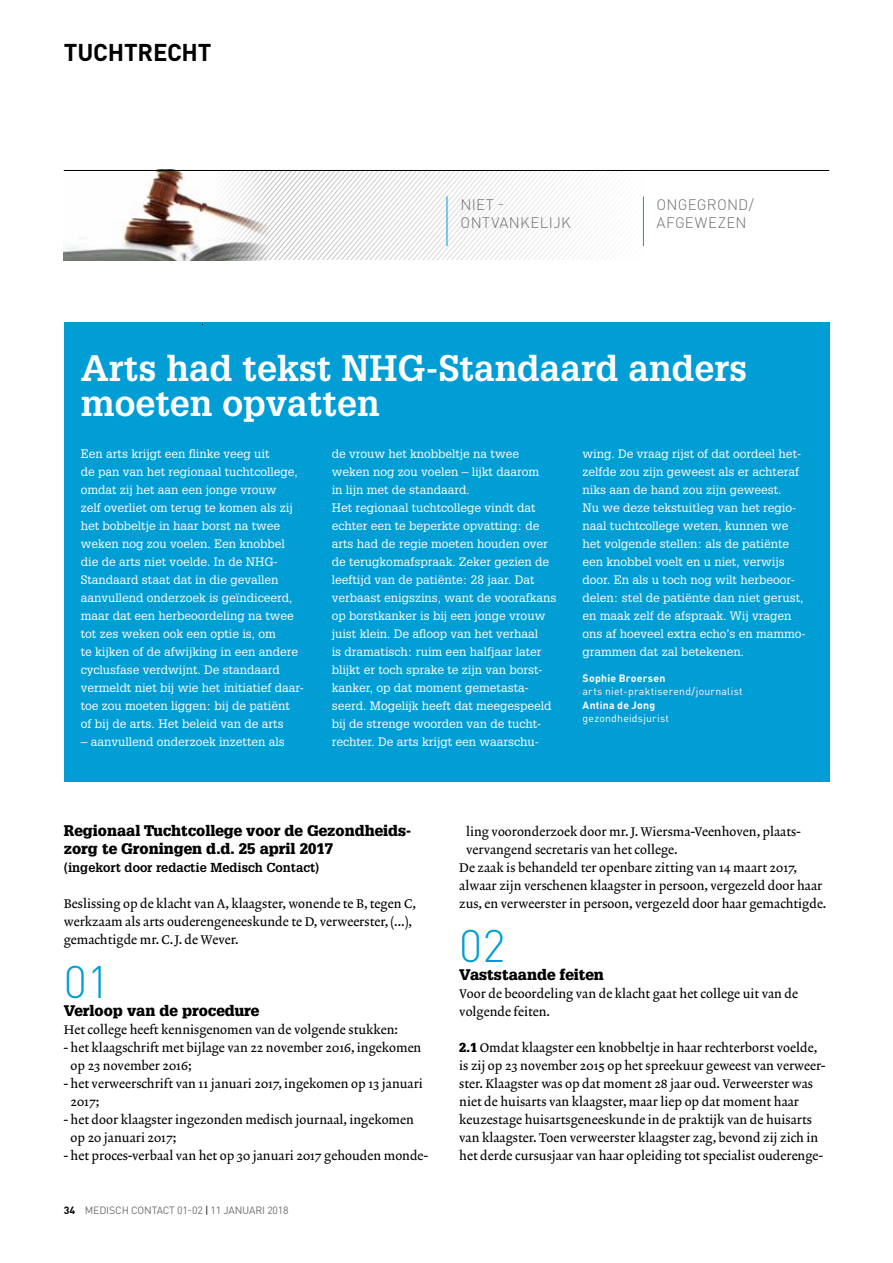
<style>
.page{position:relative;width:893px;height:1263px;background:#fff}
.page>*{position:absolute;margin:0;border:0;box-sizing:border-box;transform-origin:0 0}
.t1{font:300 45px "DINOT";color:#009ed4}
.t2{font:700 36px/34.5px "Glypha LT Std";color:#fff}
.t3{font:700 24px "DINOT";letter-spacing:-.01em;color:#000}
.t4{font:900 15px/18px "Glypha LT Std";color:#000}
.t5{font:300 15px/18px "DINOT";letter-spacing:.015em;color:#706f6f}
.t6{font:12.75px/18px "Lexicon No 2 Roman A";color:#000}
.t7{font:700 12.75px "Glypha LT Std";color:#000}
.t8{font:12px/18px "Glypha LT Std";color:#fff}
.t9{font:10.5px "DINOT";letter-spacing:.025em;color:#fff}
.t10{font:10.5px "DINOT";letter-spacing:-.015em;color:#706f6f}
.t11{font:700 10.5px "DINOT";letter-spacing:.02em;color:#fff}
.s1{font-weight:700;color:#000}
.s2{color:#000}
.s3{font-family:"Glypha LT Std";font-weight:900}
</style>
<div class="page">
<div style="left:64px;top:323px;width:765px;height:459px;background:#009ed4"></div>
<svg style="left:290px;top:171px;width:354px;height:89px"></svg>
<hr style="left:447px;top:196px;width:1px;height:50px;background:#009ed4">
<hr style="left:643px;top:196px;width:1px;height:50px;background:#009ed4">
<img style="left:63px;top:170px;width:227px;height:90px">
<hr style="left:64px;top:170px;width:765px;height:1px;background:#000">
<h3 class="t3" style="left:64px;top:36px;width:149px">TUCHTRECHT</h3>
<p class="t5" style="left:461px;top:196px;width:112px">NIET -<br>ONTVANKELIJK</p>
<p class="t5" style="left:656px;top:196px;width:99px">ONGEGROND/<br>AFGEWEZEN</p>
<h2 class="t2" style="left:81px;top:350px;width:668px">Arts had tekst NHG-Standaard anders moeten opvatten</h2>
<p class="t8" style="left:81px;top:445px;width:225px">Een arts krijgt een flinke veeg uit<br>de pan van het regionaal tuchtcollege, omdat zij het aan een jonge vrouw<br>zelf overliet om terug te komen als zij het bobbeltje in haar borst na twee weken nog zou voelen. Een knobbel die de arts niet voelde. In de NHG-Standaard staat dat in die gevallen aanvullend onderzoek is geïndiceerd, maar dat een herbeoordeling na twee tot zes weken ook een optie is, om<br>te kijken of de afwijking in een andere cyclusfase verdwijnt. De standaard vermeldt niet bij wie het initiatief daar&shy;toe zou moeten liggen: bij de patiënt<br>of bij de arts. Het beleid van de arts</p>
<p class="t8" style="left:81px;top:733px;width:206px">– aanvullend onderzoek inzetten als</p>
<p class="t8" style="left:332px;top:445px;width:226px">de vrouw het knobbeltje na twee weken nog zou voelen – lijkt daarom<br>in lijn met de standaard.<br>Het regionaal tuchtcollege vindt dat echter een te beperkte opvatting: de arts had de regie moeten houden over de terugkomafspraak. Zeker gezien de leeftijd van de patiënte: 28 jaar. Dat verbaast enigszins, want de voorafkans op borstkanker is bij een jonge vrouw juist klein. De afloop van het verhaal<br>is dramatisch: ruim een halfjaar later blijkt er toch sprake te zijn van borst&shy;kanker, op dat moment gemetasta&shy;seerd. Mogelijk heeft dat meegespeeld bij de strenge woorden van de tucht&shy;rechter. De arts krijgt een waarschu-</p>
<p class="t8" style="left:583px;top:445px;width:224px">wing. De vraag rijst of dat oordeel het&shy;zelfde zou zijn geweest als er achteraf niks aan de hand zou zijn geweest.<br>Nu we deze tekstuitleg van het regio&shy;naal tuchtcollege weten, kunnen we het volgende stellen: als de patiënte een knobbel voelt en u niet, verwijs door. En als u toch nog wilt herbeoor&shy;delen: stel de patiënte dan niet gerust, en maak zelf de afspraak. Wij vragen ons af hoeveel extra echo’s en mammo&shy;grammen dat zal betekenen.</p>
<p class="t11" style="left:583px;top:671px;width:84px">Sophie Broersen</p>
<p class="t9" style="left:583px;top:685px;width:162px">arts niet-praktiserend/journalist</p>
<p class="t11" style="left:583px;top:698px;width:74px">Antina de Jong</p>
<p class="t9" style="left:583px;top:712px;width:88px">gezondheidsjurist</p>
<p class="t4" style="left:64px;top:822px;width:349px">Regionaal Tuchtcollege voor de Gezondheids&shy;zorg te Groningen d.d. 25 april 2017</p>
<p class="t7" style="left:64px;top:860px;width:257px">(ingekort door redactie Medisch Contact)</p>
<p class="t6" style="left:64px;top:895px;width:354px">Beslissing op de klacht van A, klaagster, wonende te B, tegen C, werkzaam als arts ouderengeneeskunde te D, verweerster, (…), gemachtigde mr. C.J. de Wever.</p>
<h1 class="t1" style="left:64px;top:954px;width:48px">01</h1>
<p class="t4" style="left:64px;top:1002px;width:197px">Verloop van de procedure</p>
<p class="t6" style="left:64px;top:1021px;width:336px">Het college heeft kennisgenomen van de volgende stukken:</p>
<p class="t6" style="left:71px;top:1039px;width:352px;text-indent:-7px">- het klaagschrift met bijlage van 22 november 2016, ingekomen op 23 november 2016;</p>
<p class="t6" style="left:71px;top:1075px;width:354px;text-indent:-7px">- het verweerschrift van 11 januari 2017, ingekomen op 13 januari<br>2017;</p>
<p class="t6" style="left:71px;top:1111px;width:345px;text-indent:-7px">- het door klaagster ingezonden medisch journaal, ingekomen op 20 januari 2017;</p>
<p class="t6" style="left:64px;top:1147px;width:366px">- het proces-verbaal van het op 30 januari 2017 gehouden monde-</p>
<p class="t10" style="left:64px;top:1204px;width:226px"><span class="s1">34</span> MEDISCH CONTACT 01- 02 <span class="s2">|</span> 11 JANUARI 2018</p>
<p class="t6" style="left:466px;top:823px;width:336px">ling vooronderzoek door mr. J. Wiersma-Veenhoven, plaats-</p>
<p class="t6" style="left:466px;top:841px;width:213px">vervangend secretaris van het college.</p>
<p class="t6" style="left:459px;top:859px;width:339px">De zaak is behandeld ter openbare zitting van 14 maart 2017,</p>
<p class="t6" style="left:459px;top:877px;width:365px">alwaar zijn verschenen klaagster in persoon, vergezeld door haar</p>
<p class="t6" style="left:459px;top:895px;width:369px">zus, en verweerster in persoon, vergezeld door haar gemachtigde.</p>
<h1 class="t1" style="left:459px;top:918px;width:48px">02</h1>
<p class="t4" style="left:459px;top:966px;width:146px">Vaststaande feiten</p>
<p class="t6" style="left:459px;top:985px;width:340px">Voor de beoordeling van de klacht gaat het college uit van de volgende feiten.</p>
<p class="t6" style="left:459px;top:1039px;width:368px"><span class="s3">2.1</span> Omdat klaagster een knobbeltje in haar rechterborst voelde, is zij op 23 november 2015 op het spreekuur geweest van verweer&shy;ster. Klaagster was op dat moment 28 jaar oud. Verweerster was niet de huisarts van klaagster, maar liep op dat moment haar keuzestage huisartsgeneeskunde in de praktijk van de huisarts van klaagster. Toen verweerster klaagster zag, bevond zij zich in het derde cursusjaar van haar opleiding tot specialist ouderenge-</p>
</div>
